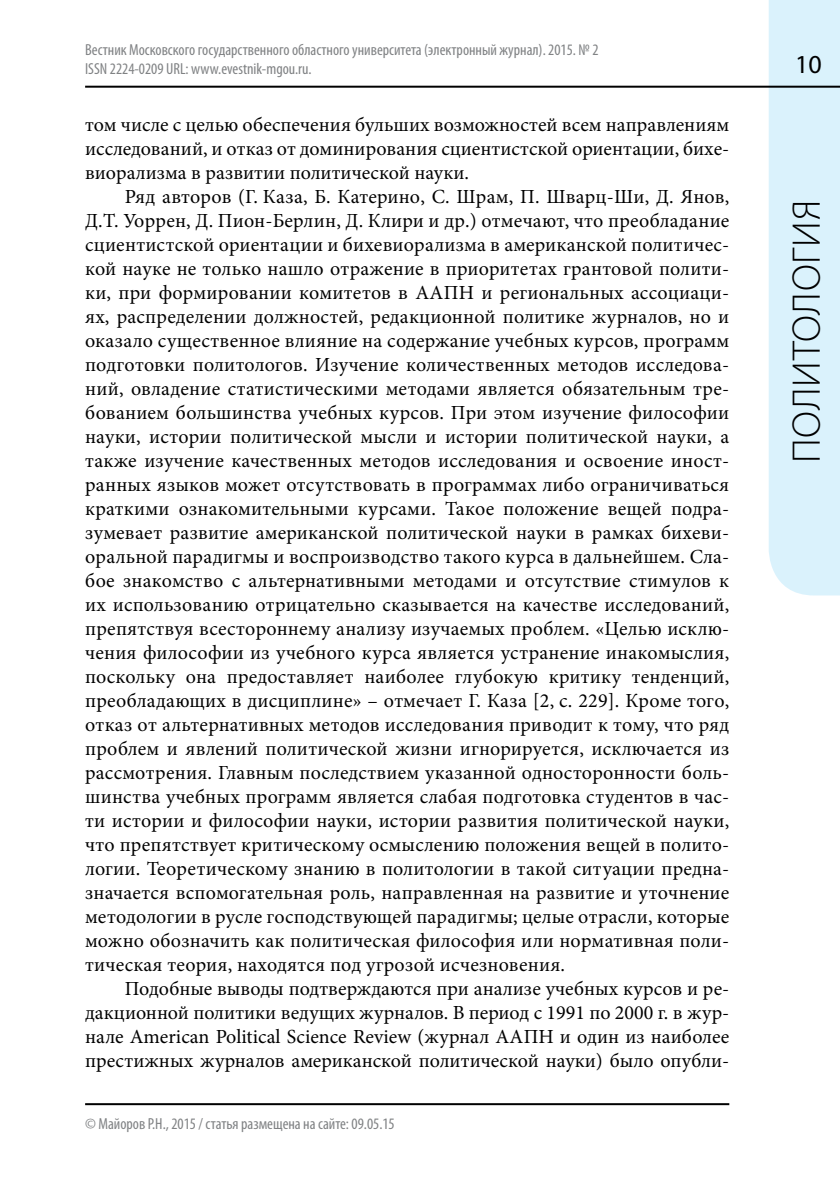
<style>
.page{position:relative;width:840px;height:1191px;background:#fff}
.page>*{position:absolute;margin:0;border:0;box-sizing:border-box;transform-origin:0 0}
.t1{font:300 40px "Myriad Pro";letter-spacing:.02em;color:#000}
.t2{font:26px "Myriad Pro";color:#000}
.t3{font:20px/24px "Minion Pro";color:#000;text-align:justify}
.t4{font:condensed 16px/19.2px "Myriad Pro";color:#808284}
</style>
<div class="page">
<div style="left:768px;top:0;width:71px;height:595px;background:#daf2fc"></div>
<hr style="left:85px;top:86px;width:754px;height:2px;background:#000">
<hr style="left:85px;top:1103px;width:644px;height:2px;background:#000">
<p class="t4" style="left:85px;top:39px;width:514px">Вестник Московского государственного областного университета (электронный журнал). 2015. № 2<br>ISSN 2224-0209 URL: www.evestnik-mgou.ru.</p>
<p class="t3" style="left:85px;top:112px;width:645px">том числе с целью обеспечения бульших возможностей всем направлениям исследований, и отказ от доминирования сциентистской ориентации, бихе&shy;виорализма в развитии политической науки.</p>
<p class="t3" style="left:85px;top:184px;width:645px;text-indent:40px">Ряд авторов (Г. Каза, Б. Катерино, С. Шрам, П. Шварц-Ши, Д. Янов, Д.Т. Уоррен, Д. Пион-Берлин, Д. Клири и др.) отмечают, что преобладание сциентистской ориентации и бихевиорализма в американской политичес&shy;кой науке не только нашло отражение в приоритетах грантовой полити&shy;ки, при формировании комитетов в ААПН и региональных ассоциаци&shy;ях, распределении должностей, редакционной политике журналов, но и оказало существенное влияние на содержание учебных курсов, программ подготовки политологов. Изучение количественных методов исследова&shy;ний, овладение статистическими методами является обязательным тре&shy;бованием большинства учебных курсов. При этом изучение философии науки, истории политической мысли и истории политической науки, а также изучение качественных методов исследования и освоение иност&shy;ранных языков может отсутствовать в программах либо ограничиваться краткими ознакомительными курсами. Такое положение вещей подра&shy;зумевает развитие американской политической науки в рамках бихеви&shy;оральной парадигмы и воспроизводство такого курса в дальнейшем. Сла&shy;бое знакомство с альтернативными методами и отсутствие стимулов к их использованию отрицательно сказывается на качестве исследований, препятствуя всестороннему анализу изучаемых проблем. «Целью исклю&shy;чения философии из учебного курса является устранение инакомыслия, поскольку она предоставляет наиболее глубокую критику тенденций, преобладающих в дисциплине» – отмечает Г. Каза [2, с. 229]. Кроме того, отказ от альтернативных методов исследования приводит к тому, что ряд проблем и явлений политической жизни игнорируется, исключается из рассмотрения. Главным последствием указанной односторонности боль&shy;шинства учебных программ является слабая подготовка студентов в час&shy;ти истории и философии науки, истории развития политической науки, что препятствует критическому осмыслению положения вещей в полито&shy;логии. Теоретическому знанию в политологии в такой ситуации предна&shy;значается вспомогательная роль, направленная на развитие и уточнение методологии в русле господствующей парадигмы; целые отрасли, которые можно обозначить как политическая философия или нормативная поли&shy;тическая теория, находятся под угрозой исчезновения.</p>
<p class="t3" style="left:85px;top:976px;width:645px;text-indent:40px">Подобные выводы подтверждаются при анализе учебных курсов и ре&shy;дакционной политики ведущих журналов. В период с 1991 по 2000 г. в жур&shy;нале American Political Science Review (журнал ААПН и один из наиболее престижных журналов американской политической науки) было опубли-</p>
<p class="t4" style="left:85px;top:1114px;width:311px">© Майоров Р.Н., 2015 / статья размещена на сайте: 09.05.15</p>
<h2 class="t2" style="left:794px;top:48px;width:28px">1 0</h2>
<h1 class="t1" style="left:782px;top:463px;width:264px;rotate:-90deg">политология</h1>
</div>
